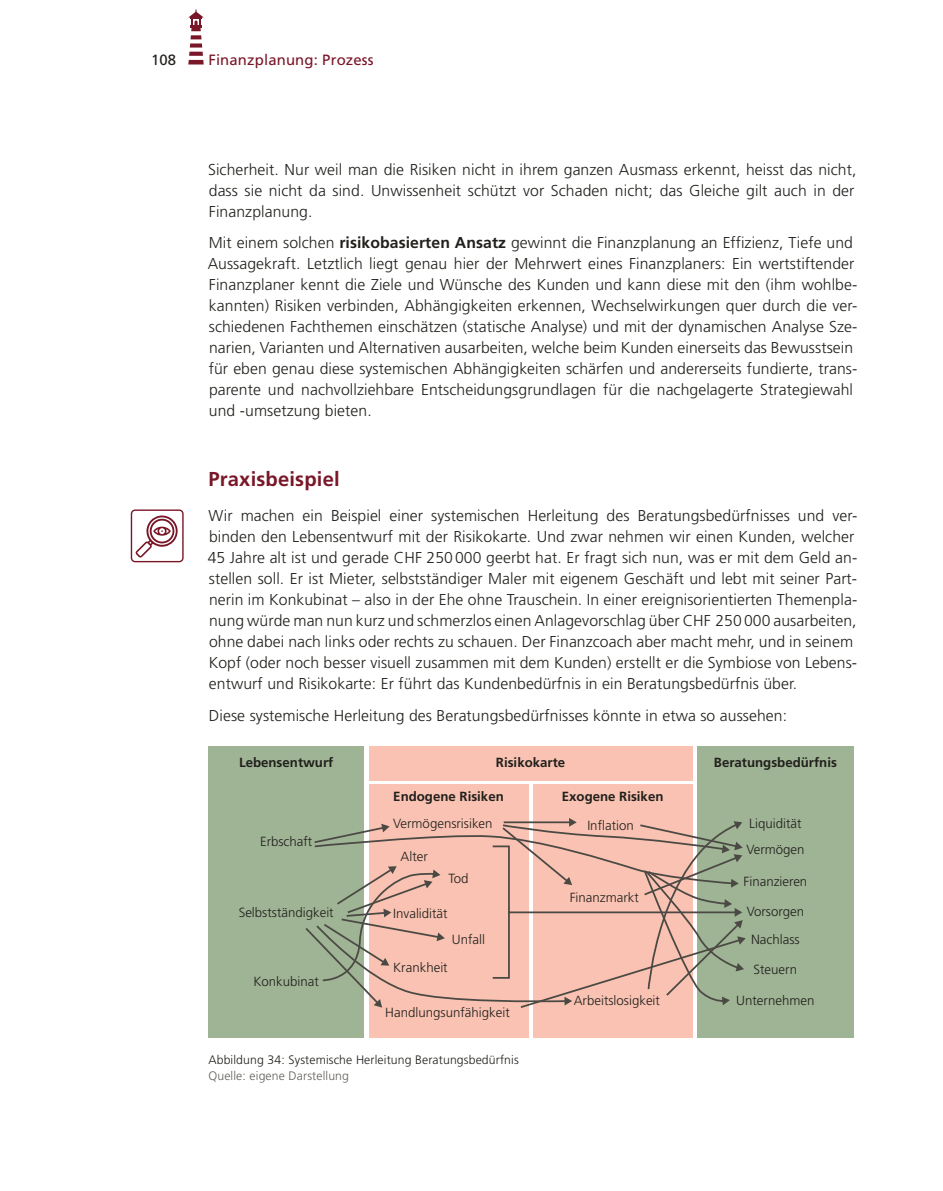
<style>
.page{position:relative;width:943px;height:1191px;background:#fff}
.page>*{position:absolute;margin:0;border:0;box-sizing:border-box;transform-origin:0 0}
.t1{font:700 20.12px "Frutiger LT Std";letter-spacing:.01em;color:#791627}
.t2{font:300 15.75px/21px "Frutiger LT Std";letter-spacing:.005em;color:#21201c}
.t3{font:14.88px "Frutiger LT Std";letter-spacing:.01em;color:#791627}
.t4{font:14.88px "Frutiger LT Std";color:#21201c}
.t5{font:300 13.3px/26.4px "Frutiger LT Std";color:#21201c}
.t6{font:700 13.3px "Frutiger LT Std";color:#21201c}
.t7{font:300 12.25px "Frutiger LT Std";letter-spacing:.01em;color:#21201c}
.t8{font:300 12.25px "Frutiger LT Std";letter-spacing:.01em;color:#62605b}
.s1{font-weight:700}
</style>
<div class="page">
<svg style="left:190px;top:35px;width:11px;height:4px"></svg>
<div style="left:190px;top:43px;width:12px;height:5px;background:#791627"></div>
<svg style="left:189px;top:52px;width:14px;height:4px"></svg>
<hr style="left:188px;top:60px;width:16px;height:4px;background:#791627">
<svg style="left:188px;top:9px;width:16px;height:22px"></svg>
<div style="left:208px;top:746px;width:156px;height:291px;background:#9fb395"></div>
<div style="left:697px;top:746px;width:156px;height:291px;background:#9fb395"></div>
<div style="left:369px;top:784px;width:159px;height:253px;background:#f9c2b2"></div>
<div style="left:533px;top:784px;width:159px;height:253px;background:#f9c2b2"></div>
<div style="left:369px;top:746px;width:323px;height:34px;background:#f9c2b2"></div>
<svg style="left:305px;top:818px;width:440px;height:191px"></svg>
<div style="left:131px;top:509px;width:53px;height:53px;border:1px solid #791627;border-radius:4px"></div>
<svg style="left:136px;top:515px;width:42px;height:42px"></svg>
<p class="t4" style="left:151px;top:51px;width:27px">108</p>
<p class="t3" style="left:208px;top:51px;width:167px">Finanzplanung: Prozess</p>
<p class="t2" style="left:208px;top:159px;width:650px">Sicherheit. Nur weil man die Risiken nicht in ihrem ganzen Ausmass erkennt, heisst das nicht, dass sie nicht da sind. Unwissenheit schützt vor Schaden nicht; das Gleiche gilt auch in der<br>Finanzplanung.</p>
<p class="t2" style="left:208px;top:232px;width:651px">Mit einem solchen <span class="s1">risikobasierten Ansatz</span> gewinnt die Finanzplanung an Effizienz, Tiefe und Aussagekraft. Letztlich liegt genau hier der Mehrwert eines Finanzplaners: Ein wertstiftender Finanzplaner kennt die Ziele und Wünsche des Kunden und kann diese mit den (ihm wohlbe&shy;kannten) Risiken verbinden, Abhängigkeiten erkennen, Wechselwirkungen quer durch die ver&shy;schiedenen Fachthemen einschätzen (statische Analyse) und mit der dynamischen Analyse Sze&shy;narien, Varianten und Alternativen ausarbeiten, welche beim Kunden einerseits das Bewusstsein für eben genau diese systemischen Abhängigkeiten schärfen und andererseits fundierte, trans&shy;parente und nachvollziehbare Entscheidungsgrundlagen für die nachgelagerte Strategiewahl und -umsetzung bieten.</p>
<p class="t1" style="left:208px;top:467px;width:133px">Praxisbeispiel</p>
<p class="t2" style="left:208px;top:505px;width:651px">Wir machen ein Beispiel einer systemischen Herleitung des Beratungsbedürfnisses und ver-- binden den Lebensentwurf mit der Risikokarte. Und zwar nehmen wir einen Kunden, welcher 45 Jahre alt ist und gerade CHF 250000 geerbt hat. Er fragt sich nun, was er mit dem Geld an&shy;stellen soll. Er ist Mieter, selbstständiger Maler mit eigenem Geschäft und lebt mit seiner Part-- nerin im Konkubinat – also in der Ehe ohne Trauschein. In einer ereignisorientierten Themenpla&shy;nung würde man nun kurz und schmerzlos einen Anlagevorschlag über CHF 250000 ausarbeiten, ohne dabei nach links oder rechts zu schauen. Der Finanzcoach aber macht mehr, und in seinem Kopf (oder noch besser visuell zusammen mit dem Kunden) erstellt er die Symbiose von Lebens&shy;entwurf und Risikokarte: Er führt das Kundenbedürfnis in ein Beratungsbedürfnis über.</p>
<p class="t2" style="left:209px;top:705px;width:579px">Diese systemische Herleitung des Beratungsbedürfnisses könnte in etwa so aussehen:</p>
<p class="t6" style="left:239px;top:754px;width:96px">Lebensentwurf</p>
<p class="t6" style="left:496px;top:754px;width:71px">Risikokarte</p>
<p class="t6" style="left:714px;top:754px;width:124px">Beratungsbedürfnis</p>
<p class="t6" style="left:393px;top:789px;width:112px">Endogene Risiken</p>
<p class="t6" style="left:562px;top:789px;width:103px">Exogene Risiken</p>
<p class="t5" style="left:260px;top:828px;width:54px">Erbschaft</p>
<p class="t5" style="left:239px;top:899px;width:96px">Selbstständigkeit</p>
<p class="t5" style="left:253px;top:968px;width:67px">Konkubinat</p>
<p class="t5" style="left:393px;top:810px;width:101px">Vermögensrisiken</p>
<p class="t5" style="left:400px;top:843px;width:29px">Alter</p>
<p class="t5" style="left:448px;top:866px;width:21px">Tod</p>
<p class="t5" style="left:393px;top:900px;width:56px">Invalidität</p>
<p class="t5" style="left:452px;top:926px;width:35px">Unfall</p>
<p class="t5" style="left:393px;top:954px;width:56px">Krankheit</p>
<p class="t5" style="left:385px;top:999px;width:126px">Handlungsunfähigkeit</p>
<p class="t7" style="left:208px;top:1052px;width:312px">Abbildung 34: Systemische Herleitung Beratungsbedürfnis</p>
<p class="t8" style="left:208px;top:1068px;width:142px">Quelle: eigene Darstellung</p>
<p class="t5" style="left:587px;top:812px;width:48px">Inflation</p>
<p class="t5" style="left:569px;top:884px;width:71px">Finanzmarkt</p>
<p class="t5" style="left:574px;top:987px;width:88px">Arbeitslosigkeit</p>
<p class="t5" style="left:746px;top:810px;width:60px">Liquidität<br>Vermögen</p>
<p class="t5" style="left:743px;top:868px;width:65px">Finanzieren</p>
<p class="t5" style="left:746px;top:897px;width:59px;line-height:28.3px;text-align:center">Vorsorgen<br>Nachlass</p>
<p class="t5" style="left:753px;top:956px;width:45px">Steuern</p>
<p class="t5" style="left:736px;top:987px;width:80px">Unternehmen</p>
</div>
